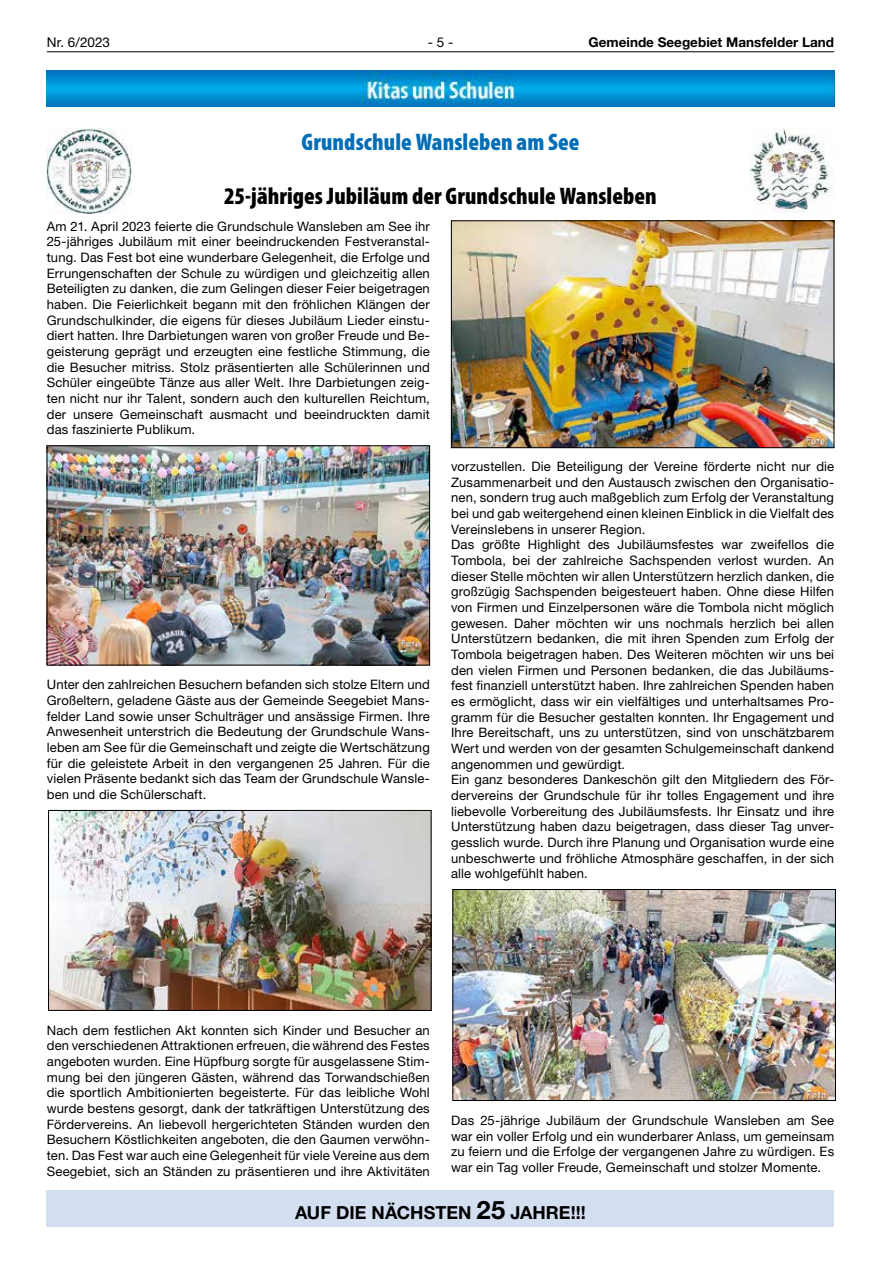
<style>
.page{position:relative;width:881px;height:1263px;background:#fff}
.page>*{position:absolute;margin:0;border:0;box-sizing:border-box;transform-origin:0 0}
.t1{font:900 condensed 24px "Myriad Pro";letter-spacing:.005em;color:#000}
.t2{font:900 condensed 24px "Myriad Pro";letter-spacing:.005em;color:#006eb7}
.t3{font:700 18px "Helvetica Neue LT";letter-spacing:.005em;color:#000}
.t4{font:700 13.5px "Helvetica Neue LT";color:#000}
.t5{font:13.5px "Helvetica Neue LT";letter-spacing:.005em;color:#000}
.t6{font:13.05px/15.6px "Helvetica Neue LT";letter-spacing:.01em;color:#000;text-align:justify}
.s1{font-style:italic}
.s2{font-size:25.5px}
</style>
<div class="page">
<hr style="left:47px;top:51px;width:786px;height:1px;background:#000">
<img style="left:47px;top:70px;width:786px;height:36px">
<img style="left:47px;top:128px;width:85px;height:85px">
<img style="left:749px;top:128px;width:84px;height:85px">
<img style="left:49px;top:447px;width:378px;height:216px">
<div style="left:47px;top:445px;width:382px;height:220px;border:1px solid #000"></div>
<img style="left:50px;top:812px;width:379px;height:197px">
<div style="left:48px;top:810px;width:383px;height:201px;border:1px solid #000"></div>
<div style="left:47px;top:1191px;width:786px;height:36px;background:#d3def1"></div>
<img style="left:454px;top:891px;width:379px;height:208px">
<div style="left:452px;top:889px;width:383px;height:212px;border:1px solid #000"></div>
<img style="left:453px;top:223px;width:378px;height:223px">
<div style="left:451px;top:221px;width:382px;height:227px;border:1px solid #000"></div>
<p class="t5" style="left:47px;top:34px;width:65px">Nr. 6/2023</p>
<p class="t5" style="left:427px;top:34px;width:27px">- 5 -</p>
<p class="t4" style="left:588px;top:34px;width:247px">Gemeinde Seegebiet Mansfelder Land</p>
<h1 class="t2" style="left:301px;top:126px;width:279px">Grundschule Wansleben am See</h1>
<h1 class="t1" style="left:224px;top:181px;width:434px">25-jähriges Jubiläum der Grundschule Wansleben</h1>
<p class="t6" style="left:47px;top:218px;width:384px">Am 21. April 2023 feierte die Grundschule Wansleben am See ihr 25-jähriges Jubiläum mit einer beeindruckenden Festveranstal&shy;tung. Das Fest bot eine wunderbare Gelegenheit, die Erfolge und Errungenschaften der Schule zu würdigen und gleichzeitig allen Beteiligten zu danken, die zum Gelingen dieser Feier beigetragen haben. Die Feierlichkeit begann mit den fröhlichen Klängen der Grundschulkinder, die eigens für dieses Jubiläum Lieder einstu&shy;diert hatten. Ihre Darbietungen waren von großer Freude und Be&shy;geisterung geprägt und erzeugten eine festliche Stimmung, die die Besucher mitriss. Stolz präsentierten alle Schülerinnen und Schüler eingeübte Tänze aus aller Welt. Ihre Darbietungen zeig&shy;ten nicht nur ihr Talent, sondern auch den kulturellen Reichtum, der unsere Gemeinschaft ausmacht und beeindruckten damit das faszinierte Publikum.</p>
<p class="t6" style="left:47px;top:677px;width:384px">Unter den zahlreichen Besuchern befanden sich stolze Eltern und Großeltern, geladene Gäste aus der Gemeinde Seegebiet Mans&shy;felder Land sowie unser Schulträger und ansässige Firmen. Ihre Anwesenheit unterstrich die Bedeutung der Grundschule Wans&shy;leben am See für die Gemeinschaft und zeigte die Wertschätzung für die geleistete Arbeit in den vergangenen 25 Jahren. Für die vielen Präsente bedankt sich das Team der Grundschule Wansle&shy;ben und die Schülerschaft.</p>
<p class="t6" style="left:451px;top:458px;width:384px;text-align:left">vorzustellen. Die Beteiligung der Vereine förderte nicht nur die Zusammenarbeit und den Austausch zwischen den Organisatio&shy;nen, sondern trug auch maßgeblich zum Erfolg der Veranstaltung bei und gab weitergehend einen kleinen Einblick in die Vielfalt des Vereinslebens in unserer Region.<br>Das größte Highlight des Jubiläumsfestes war zweifellos die Tombola, bei der zahlreiche Sachspenden verlost wurden. An dieser Stelle möchten wir allen Unterstützern herzlich danken, die großzügig Sachspenden beigesteuert haben. Ohne diese Hilfen von Firmen und Einzelpersonen wäre die Tombola nicht möglich gewesen. Daher möchten wir uns nochmals herzlich bei allen Unterstützern bedanken, die mit ihren Spenden zum Erfolg der Tombola beigetragen haben. Des Weiteren möchten wir uns bei den vielen Firmen und Personen bedanken, die das Jubiläums&shy;fest finanziell unterstützt haben. Ihre zahlreichen Spenden haben es ermöglicht, dass wir ein vielfältiges und unterhaltsames Pro&shy;gramm für die Besucher gestalten konnten. Ihr Engagement und Ihre Bereitschaft, uns zu unterstützen, sind von unschätzbarem Wert und werden von der gesamten Schulgemeinschaft dankend angenommen und gewürdigt<span class="s1">.<br></span>Ein ganz besonderes Dankeschön gilt den Mitgliedern des För&shy;dervereins der Grundschule für ihr tolles Engagement und ihre liebevolle Vorbereitung des Jubiläumsfests. Ihr Einsatz und ihre Unterstützung haben dazu beigetragen, dass dieser Tag unver&shy;gesslich wurde. Durch ihre Planung und Organisation wurde eine unbeschwerte und fröhliche Atmosphäre geschaffen, in der sich alle wohlgefühlt haben.</p>
<p class="t6" style="left:47px;top:1022px;width:384px">Nach dem festlichen Akt konnten sich Kinder und Besucher an den verschiedenen Attraktionen erfreuen, die während des Festes angeboten wurden. Eine Hüpfburg sorgte für ausgelassene Stim&shy;mung bei den jüngeren Gästen, während das Torwandschießen die sportlich Ambitionierten begeisterte. Für das leibliche Wohl wurde bestens gesorgt, dank der tatkräftigen Unterstützung des Fördervereins. An liebevoll hergerichteten Ständen wurden den Besuchern Köstlichkeiten angeboten, die den Gaumen verwöhn&shy;ten. Das Fest war auch eine Gelegenheit für viele Vereine aus dem Seegebiet, sich an Ständen zu präsentieren und ihre Aktivitäten</p>
<h2 class="t3" style="left:295px;top:1201px;width:292px">AUF DIE NÄCHSTEN <span class="s2">25</span> JAHRE!!!</h2>
<p class="t6" style="left:451px;top:1112px;width:384px">Das 25-jährige Jubiläum der Grundschule Wansleben am See war ein voller Erfolg und ein wunderbarer Anlass, um gemeinsam zu feiern und die Erfolge der vergangenen Jahre zu würdigen. Es war ein Tag voller Freude, Gemeinschaft und stolzer Momente.</p>
</div>
